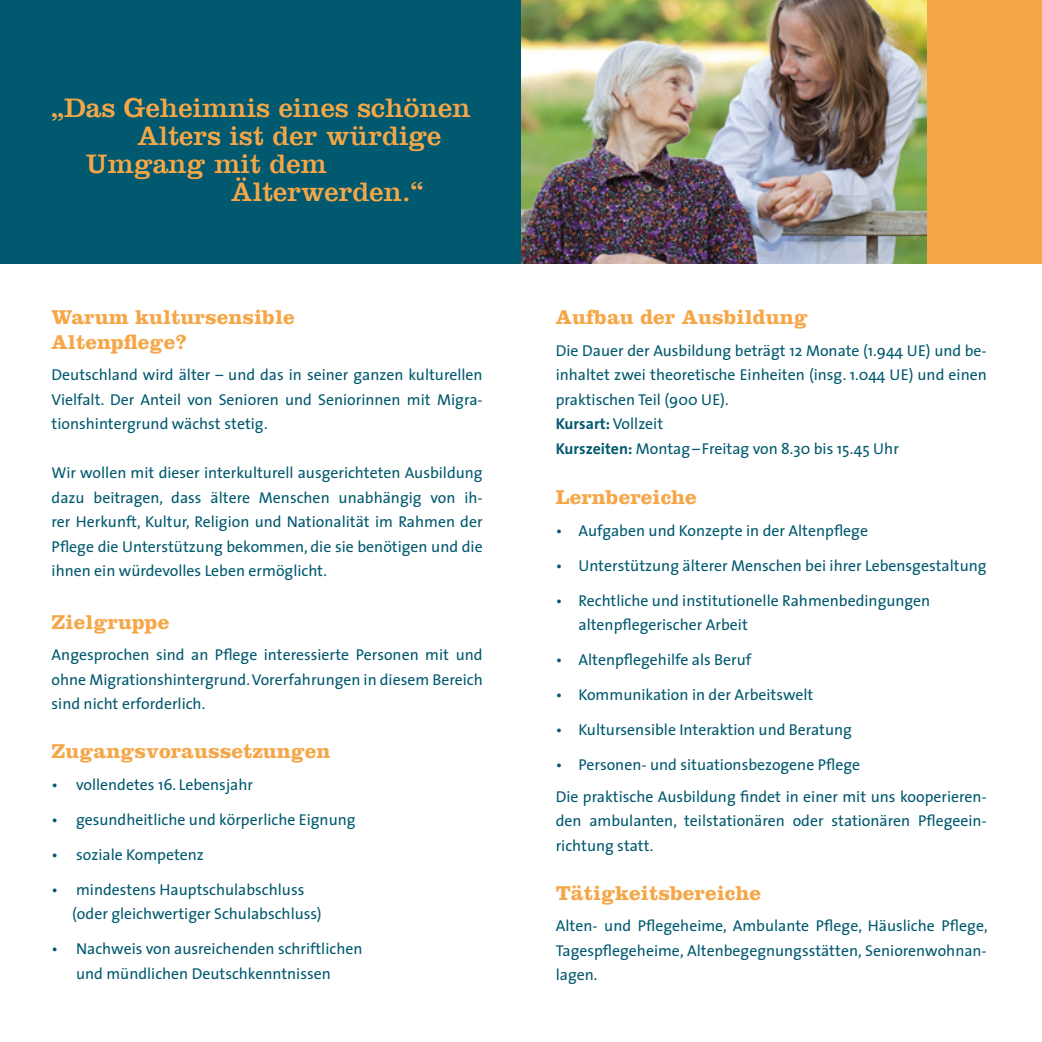
<style>
.page{position:relative;width:1042px;height:1042px;background:#fff}
.page>*{position:absolute;margin:0;border:0;box-sizing:border-box;transform-origin:0 0}
.t1{font:28px "Clarendon LT";color:#f5a748}
.t2{font:700 21px/24.5px "Clarendon LT";color:#f5a748}
.t3{font:15.75px/24.5px "The Sans";color:#00596f}
.s1{font-weight:700}
</style>
<div class="page">
<div style="left:0;top:0;width:572px;height:263px;background:#00596f"></div>
<div style="left:542px;top:0;width:500px;height:263px;background:#f5a748"></div>
<img style="left:521px;top:0;width:406px;height:263px">
<h1 class="t1" style="left:52px;top:91px;width:421px">„Das Geheimnis eines schönen</h1>
<h1 class="t1" style="left:137px;top:119px;width:306px">Alters ist der würdige</h1>
<h1 class="t1" style="left:86px;top:147px;width:243px">Umgang mit dem</h1>
<h1 class="t1" style="left:231px;top:175px;width:194px">Älterwerden.“</h1>
<h2 class="t2" style="left:52px;top:304px;width:245px">Warum kultursensible<br>Altenpflege?</h2>
<p class="t3" style="left:52px;top:362px;width:433px;text-align:justify">Deutschland wird älter – und das in seiner ganzen kulturellen Vielfalt. Der Anteil von Senioren und Seniorinnen mit Migra&shy;tionshintergrund wächst stetig.</p>
<p class="t3" style="left:52px;top:460px;width:433px;text-align:justify">Wir wollen mit dieser interkulturell ausgerichteten Ausbildung dazu beitragen, dass ältere Menschen unabhängig von ih&shy;rer Herkunft, Kultur, Religion und Nationalität im Rahmen der Pflege die Unterstützung bekommen, die sie benötigen und die ihnen ein würdevolles Leben ermöglicht.</p>
<h2 class="t2" style="left:52px;top:609px;width:119px">Zielgruppe</h2>
<p class="t3" style="left:52px;top:642px;width:433px;text-align:justify">Angesprochen sind an Pflege interessierte Personen mit und ohne Migrationshintergrund. Vorerfahrungen in diesem Bereich sind nicht erforderlich.</p>
<h2 class="t2" style="left:52px;top:738px;width:280px">Zugangsvoraussetzungen</h2>
<p class="t3" style="left:52px;top:771px;width:203px">• vollendetes 16. Lebensjahr</p>
<p class="t3" style="left:52px;top:806px;width:305px">• gesundheitliche und körperliche Eignung</p>
<p class="t3" style="left:52px;top:841px;width:154px">• soziale Kompetenz</p>
<p class="t3" style="left:72px;top:876px;width:251px;text-indent:-21px">• mindestens Hauptschulabschluss (oder gleichwertiger Schulabschluss)</p>
<p class="t3" style="left:52px;top:936px;width:312px;text-align:center">• Nachweis von ausreichenden schriftlichen und mündlichen Deutschkenntnissen</p>
<h2 class="t2" style="left:556px;top:304px;width:254px">Aufbau der Ausbildung</h2>
<p class="t3" style="left:556px;top:337px;width:433px">Die Dauer der Ausbildung beträgt 12 Monate (1.944 UE) und be&shy;inhaltet zwei theoretische Einheiten (insg. 1.044 UE) und einen praktischen Teil (900 UE).<br><span class="s1">Kursart:</span> Vollzeit<br><span class="s1">Kurszeiten:</span> Montag–Freitag von 8.30 bis 15.45 Uhr</p>
<h2 class="t2" style="left:556px;top:485px;width:143px">Lernbereiche</h2>
<p class="t3" style="left:556px;top:518px;width:314px">• Aufgaben und Konzepte in der Altenpflege</p>
<p class="t3" style="left:556px;top:553px;width:432px">• Unterstützung älterer Menschen bei ihrer Lebensgestaltung</p>
<p class="t3" style="left:578px;top:588px;width:353px;text-indent:-23px">• Rechtliche und institutionelle Rahmenbedingungen altenpflegerischer Arbeit</p>
<p class="t3" style="left:556px;top:647px;width:197px">• Altenpflegehilfe als Beruf</p>
<p class="t3" style="left:556px;top:682px;width:259px">• Kommunikation in der Arbeitswelt</p>
<p class="t3" style="left:556px;top:717px;width:298px">• Kultursensible Interaktion und Beratung</p>
<p class="t3" style="left:556px;top:749px;width:432px;line-height:31.5px">• Personen- und situationsbezogene Pflege<br>Die praktische Ausbildung findet in einer mit uns kooperieren-</p>
<p class="t3" style="left:556px;top:808px;width:432px">den ambulanten, teilstationären oder stationären Pflegeein&shy;richtung statt.</p>
<h2 class="t2" style="left:556px;top:880px;width:207px">Tätigkeitsbereiche</h2>
<p class="t3" style="left:556px;top:913px;width:433px;text-align:justify">Alten- und Pflegeheime, Ambulante Pflege, Häusliche Pflege, Tagespflegeheime, Altenbegegnungsstätten, Seniorenwohnan&shy;lagen.</p>
</div>
